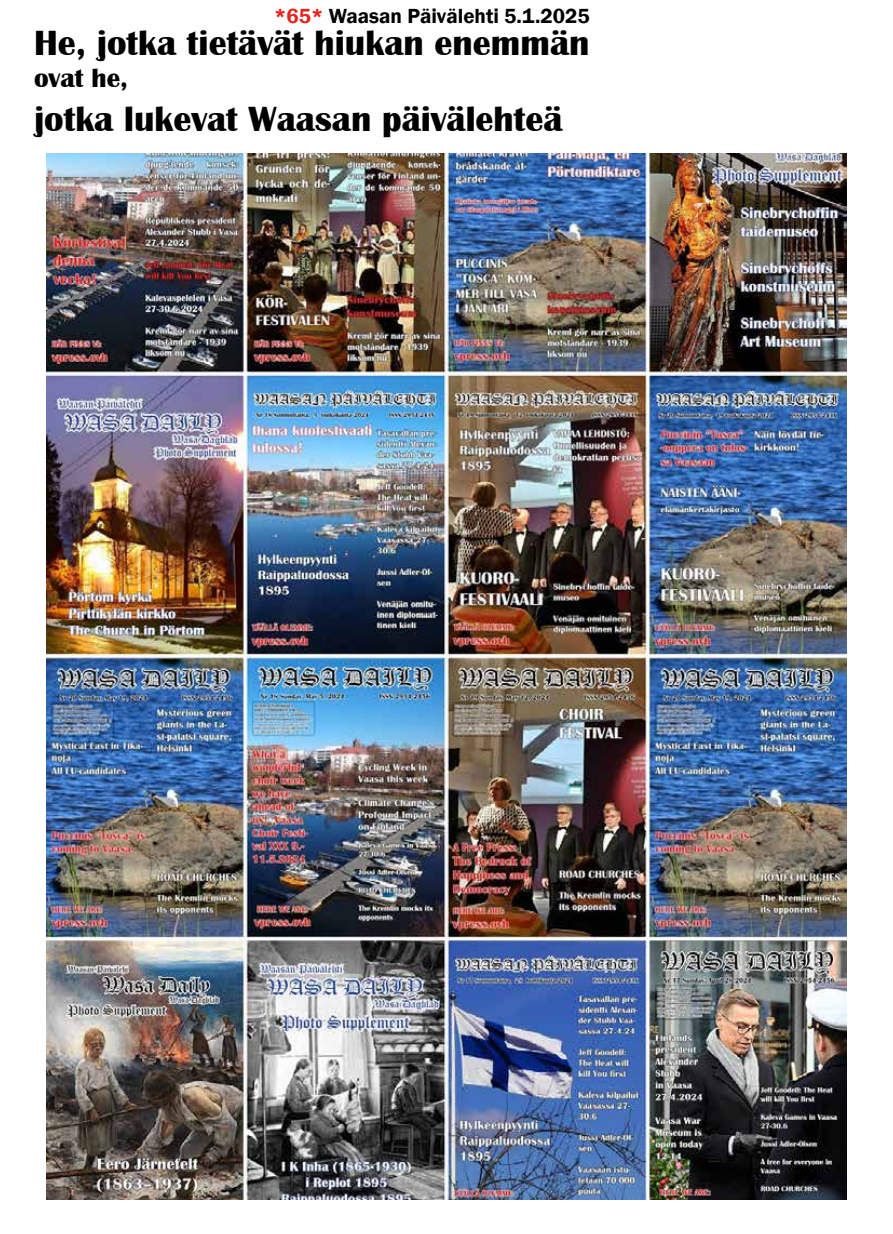
<style>
.page{position:relative;width:893px;height:1234px;background:#fff}
.page>*{position:absolute;margin:0;border:0;box-sizing:border-box;transform-origin:0 0}
.t1{font:700 36px "Britannic";color:#000}
.t2{font:700 27px "Britannic";color:#000}
.t3{font:600 21px "Franklin Gothic";color:#000}
.s1{color:#e5231d}
</style>
<div class="page">
<img style="left:46px;top:154px;width:801px;height:1045px">
<p class="t3" style="left:274px;top:3px;width:317px"><span class="s1">*65*</span> Waasan Päivälehti 5.1.2025</p>
<p class="t1" style="left:34px;top:23px;width:557px">He, jotka tietävät hiukan enemmän</p>
<p class="t2" style="left:34px;top:63px;width:95px">ovat he,</p>
<p class="t1" style="left:34px;top:98px;width:530px">jotka lukevat Waasan päivälehteä</p>
</div>
